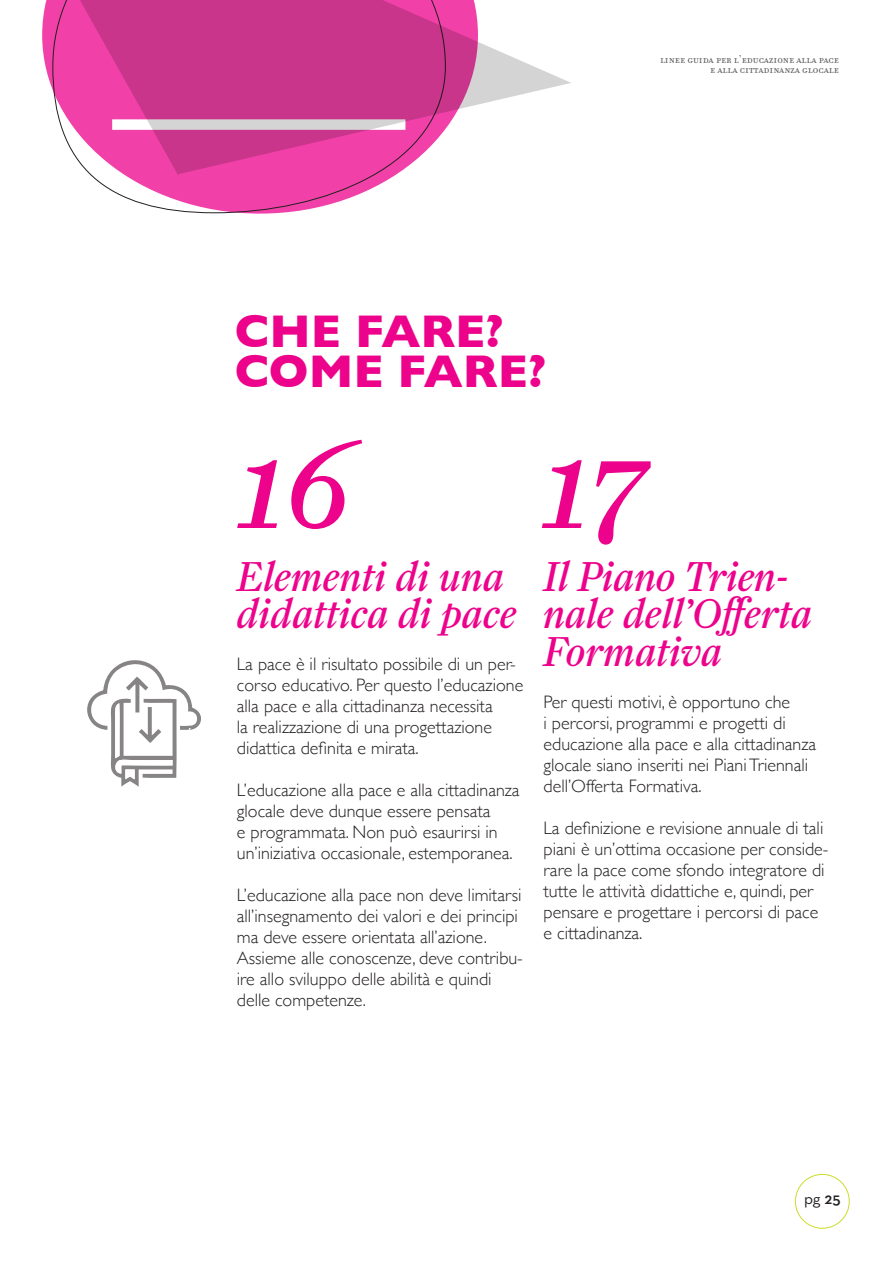
<style>
.page{position:relative;width:893px;height:1263px;background:#fff}
.page>*{position:absolute;margin:0;border:0;box-sizing:border-box;transform-origin:0 0}
.t1{font:124.8px "Farnham Display Regular Ital OSF";color:#ed028c}
.t2{font:700 46.8px "Gill Sans";color:#ed028c}
.t3{font:42px/37.5px "Farnham Display Regular Ital OSF";color:#ed028c}
.t4{font:300 18px/21px "Gill Sans";color:#231f20}
.t5{font:16.5px "Neutra Text";color:#231f20}
.t6{font:12px/10.5px "Filosofia Fractions";color:#57585a;text-align:right}
.s1{font-weight:600}
</style>
<div class="page">
<div style="left:795px;top:1174px;width:55px;height:54px;border:1px solid #cddc28;border-radius:50%"></div>
<svg style="left:90px;top:175px;width:306px;height:38px"></svg>
<svg style="left:42px;top:0;width:529px;height:175px"></svg>
<svg style="left:87px;top:660px;width:114px;height:126px"></svg>
<p class="t6" style="left:660px;top:54px;width:180px">linee guida per l’educazione alla pace e alla cittadinanza glocale</p>
<p class="t2" style="left:235px;top:294px;width:270px">CHE FARE?</p>
<p class="t2" style="left:235px;top:334px;width:313px">COME FARE?</p>
<p class="t1" style="left:239px;top:412px;width:116px">16</p>
<p class="t1" style="left:543px;top:412px;width:108px">17</p>
<p class="t3" style="left:237px;top:557px;width:281px">Elementi di una didattica di pace</p>
<p class="t4" style="left:237px;top:653px;width:288px">La pace è il risultato possibile di un per&shy;corso educativo. Per questo l’educazione alla pace e alla cittadinanza necessita</p>
<p class="t4" style="left:237px;top:716px;width:257px">la realizzazione di una progettazione</p>
<p class="t4" style="left:237px;top:737px;width:183px">didattica definita e mirata.</p>
<p class="t4" style="left:237px;top:779px;width:284px">L’educazione alla pace e alla cittadinanza glocale deve dunque essere pensata<br>e programmata. Non può esaurirsi in un’iniziativa occasionale, estemporanea.</p>
<p class="t4" style="left:237px;top:884px;width:286px">L’educazione alla pace non deve limitarsi all’insegnamento dei valori e dei principi ma deve essere orientata all’azione.</p>
<p class="t4" style="left:237px;top:947px;width:287px">Assieme alle conoscenze, deve contribu&shy;ire allo sviluppo delle abilità e quindi delle competenze.</p>
<p class="t3" style="left:543px;top:557px;width:270px">Il Piano Trien&shy;nale dell’Offerta<br>Formativa</p>
<p class="t4" style="left:543px;top:690px;width:274px">Per questi motivi, è opportuno che<br>i percorsi, programmi e progetti di educazione alla pace e alla cittadinanza glocale siano inseriti nei Piani Triennali dell’Offerta Formativa.</p>
<p class="t4" style="left:543px;top:816px;width:286px">La definizione e revisione annuale di tali piani è un’ottima occasione per conside&shy;rare la pace come sfondo integratore di tutte le attività didattiche e, quindi, per pensare e progettare i percorsi di pace</p>
<p class="t4" style="left:543px;top:921px;width:100px">e cittadinanza.</p>
<p class="t5" style="left:804px;top:1189px;width:38px">pg <span class="s1">25</span></p>
</div>
